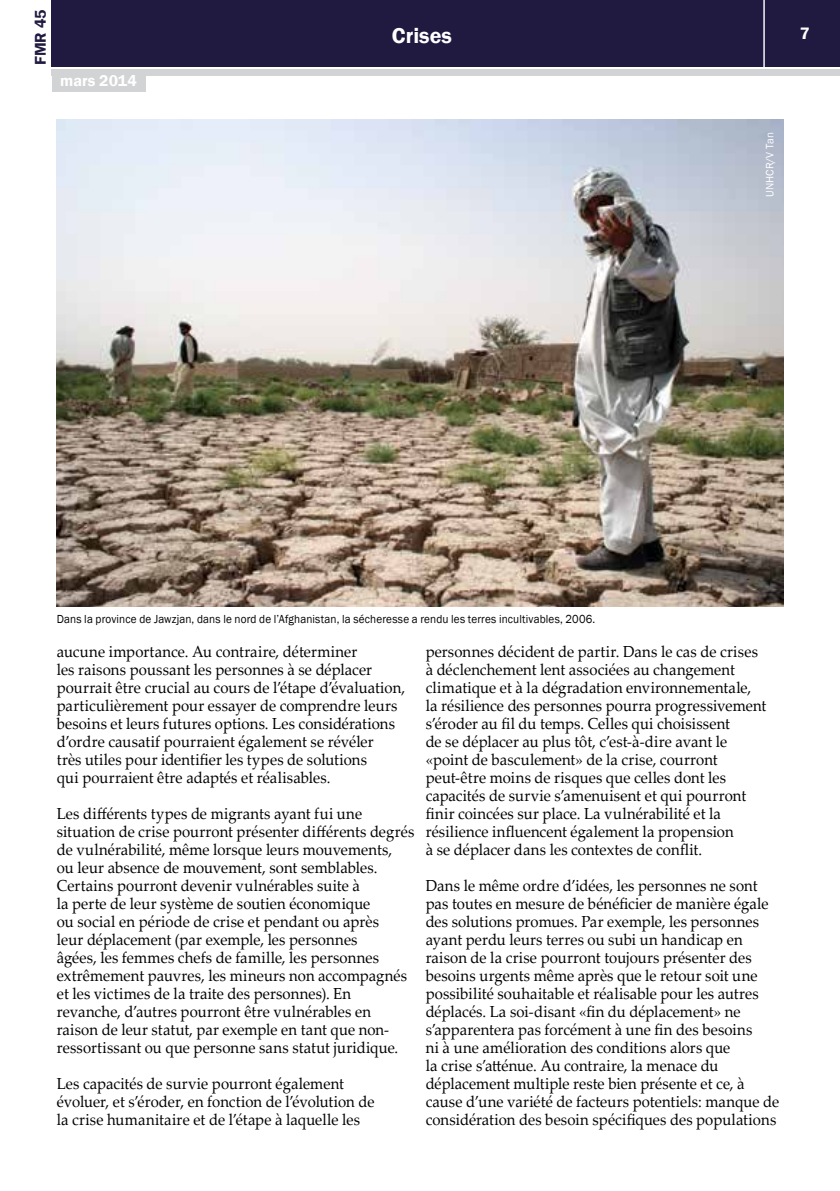
<style>
.page{position:relative;width:840px;height:1191px;background:#fff}
.page>*{position:absolute;margin:0;border:0;box-sizing:border-box;transform-origin:0 0}
.t1{font:600 22px "Franklin Gothic";color:#fff}
.t2{font:600 17px "Franklin Gothic";color:#fff}
.t3{font:16px/18px "Palatino Linotype";letter-spacing:.005em;color:#000;scale:.93 1}
.t4{font:600 16px "Franklin Gothic";color:#fff}
.t5{font:600 16px "Franklin Gothic";color:#211a40}
.t6{font:12px "Franklin Gothic";letter-spacing:.015em;color:#000;scale:.93 1}
.t7{font:11px "Franklin Gothic";color:#fff}
</style>
<div class="page">
<div style="left:52px;top:0;width:787px;height:66px;background:#211a40"></div>
<div style="left:52px;top:69px;width:787px;height:6px;background:#d1d3d4"></div>
<hr style="left:763px;top:0;width:1px;height:68px;background:#fff">
<div style="left:52px;top:74px;width:93px;height:18px;background:#d1d3d4"></div>
<img style="left:57px;top:119px;width:725px;height:488px">
<p class="t5" style="left:31px;top:65px;width:57px;rotate:-90deg">FMR 45</p>
<p class="t4" style="left:60px;top:71px;width:78px">mars 2014</p>
<h1 class="t1" style="left:392px;top:22px;width:61px">Crises</h1>
<p class="t2" style="left:799px;top:23px;width:11px">7</p>
<p class="t7" style="left:762px;top:197px;width:66px;rotate:-90deg">UNHCR/V Tan</p>
<p class="t6" style="left:57px;top:611px;width:580px">Dans la province de Jawzjan, dans le nord de l’Afghanistan, la sécheresse a rendu les terres incultivables, 2006.</p>
<p class="t3" style="left:57px;top:641px;width:376px">aucune importance. Au contraire, déterminer<br>les raisons poussant les personnes à se déplacer pourrait être crucial au cours de l’étape d’évaluation, particulièrement pour essayer de comprendre leurs besoins et leurs futures options. Les considérations d’ordre causatif pourraient également se révéler<br>très utiles pour identifier les types de solutions<br>qui pourraient être adaptés et réalisables.</p>
<p class="t3" style="left:57px;top:803px;width:386px">Les différents types de migrants ayant fui une situation de crise pourront présenter différents degrés de vulnérabilité, même lorsque leurs mouvements,<br>ou leur absence de mouvement, sont semblables.<br>Certains pourront devenir vulnérables suite à<br>la perte de leur système de soutien économique<br>ou social en période de crise et pendant ou après<br>leur déplacement (par exemple, les personnes<br>âgées, les femmes chefs de famille, les personnes extrêmement pauvres, les mineurs non accompagnés et les victimes de la traite des personnes). En revanche, d’autres pourront être vulnérables en raison de leur statut, par exemple en tant que non&shy;ressortissant ou que personne sans statut juridique.</p>
<p class="t3" style="left:57px;top:1073px;width:343px">Les capacités de survie pourront également évoluer, et s’éroder, en fonction de l’évolution de la crise humanitaire et de l’étape à laquelle les</p>
<p class="t3" style="left:425px;top:641px;width:368px">personnes décident de partir. Dans le cas de crises à déclenchement lent associées au changement climatique et à la dégradation environnementale, la résilience des personnes pourra progressivement s’éroder au fil du temps. Celles qui choisissent<br>de se déplacer au plus tôt, c’est-à-dire avant le «point de basculement» de la crise, courront peut-être moins de risques que celles dont les capacités de survie s’amenuisent et qui pourront finir coincées sur place. La vulnérabilité et la résilience influencent également la propension<br>à se déplacer dans les contextes de conflit.</p>
<p class="t3" style="left:425px;top:875px;width:381px">Dans le même ordre d’idées, les personnes ne sont pas toutes en mesure de bénéficier de manière égale des solutions promues. Par exemple, les personnes ayant perdu leurs terres ou subi un handicap en raison de la crise pourront toujours présenter des besoins urgents même après que le retour soit une possibilité souhaitable et réalisable pour les autres déplacés. La soi-disant «fin du déplacement» ne s’apparentera pas forcément à une fin des besoins<br>ni à une amélioration des conditions alors que<br>la crise s’atténue. Au contraire, la menace du déplacement multiple reste bien présente et ce, à cause d’une variété de facteurs potentiels: manque de considération des besoin spécifiques des populations</p>
</div>
